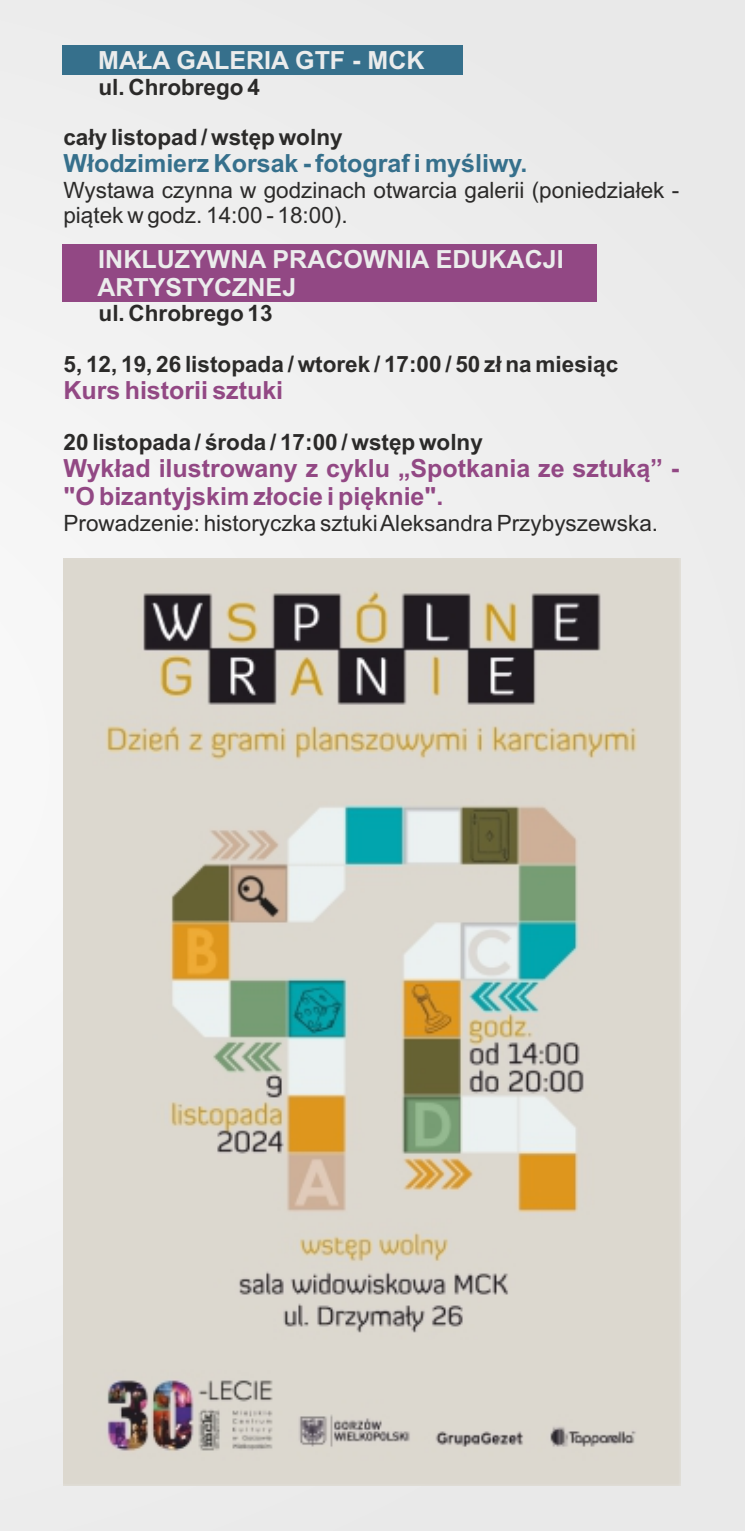
<style>
.page{position:relative;width:745px;height:1531px;background:#fff}
.page>*{position:absolute;margin:0;border:0;box-sizing:border-box;transform-origin:0 0}
.t1{font:700 25px/28px "Arial";color:#924884}
.t2{font:700 25px/28px "Arial";color:#ebecec}
.t3{font:700 25px "Arial";color:#36708c}
.t4{font:700 22.5px "Arial";color:#2b2a29}
.t5{font:22.5px/25.2px "Arial";color:#2b2a29}
</style>
<div class="page">
<div style="left:0;top:0;width:744px;height:1531px;background:#ededed"></div>
<div style="left:62px;top:244px;width:534px;height:57px;background:#924884"></div>
<div style="left:62px;top:45px;width:400px;height:30px;background:#36708c"></div>
<img style="left:64px;top:558px;width:616px;height:927px">
<p class="t2" style="left:98px;top:49px;width:327px">MAŁA GALERIA GTF - MCK</p>
<p class="t4" style="left:98px;top:78px;width:163px">ul. Chrobrego 4</p>
<p class="t4" style="left:63px;top:129px;width:280px">cały listopad / wstęp wolny</p>
<p class="t3" style="left:63px;top:154px;width:465px">Włodzimierz Korsak - fotograf i myśliwy.</p>
<p class="t5" style="left:63px;top:180px;width:616px">Wystawa czynna w godzinach otwarcia galerii (poniedziałek - piątek w godz. 14:00 - 18:00).</p>
<p class="t2" style="left:97px;top:247px;width:467px">INKLUZYWNA PRACOWNIA EDUKACJI<br>ARTYSTYCZNEJ</p>
<p class="t4" style="left:98px;top:305px;width:175px">ul. Chrobrego 13</p>
<p class="t4" style="left:63px;top:355px;width:556px">5, 12, 19, 26 listopada / wtorek / 17:00 / 50 zł na miesiąc</p>
<p class="t1" style="left:63px;top:378px;width:221px">Kurs historii sztuki</p>
<p class="t4" style="left:63px;top:433px;width:420px">20 listopada / środa / 17:00 / wstęp wolny</p>
<p class="t1" style="left:63px;top:457px;width:616px">Wykład ilustrowany z cyklu „Spotkania ze sztuką” - "O bizantyjskim złocie i pięknie".</p>
<p class="t5" style="left:63px;top:512px;width:595px">Prowadzenie: historyczka sztuki Aleksandra Przybyszewska.</p>
</div>
